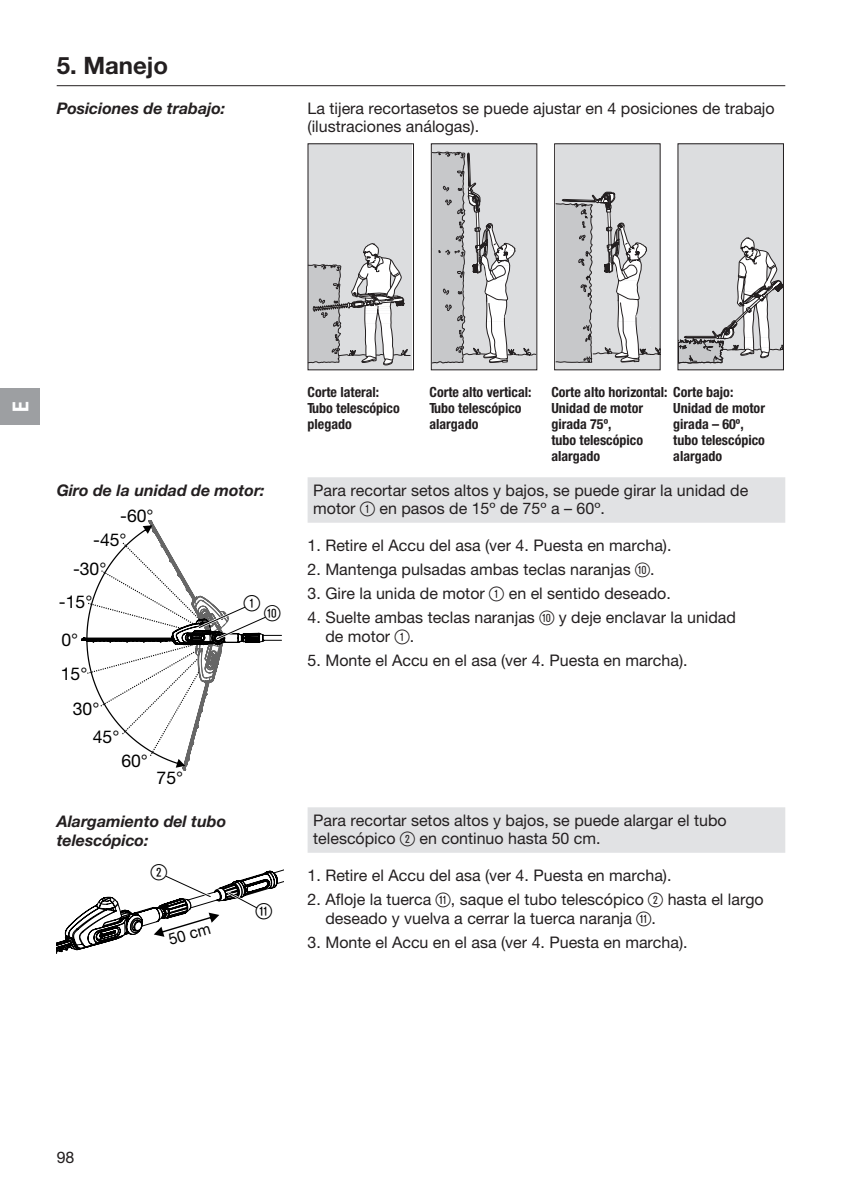
<style>
.page{position:relative;width:842px;height:1191px;background:#fff}
.page>*{position:absolute;margin:0;border:0;box-sizing:border-box;transform-origin:0 0}
.t1{font:700 24px "GARDENA Pro";color:#231f20}
.t2{font:22px "Ziffernim Kreisund Quadrat BQ";color:#000}
.t3{font:22px "GARDENA Pro Bo Cond";color:#fff}
.t4{font:17.6px "GARDENA Pro";color:#000}
.t5{font:16px/18.4px "GARDENA Pro";color:#231f20}
.t6{font:italic 700 16px/18.4px "GARDENA Pro";color:#231f20}
.t7{font:16px "GARDENA Pro";color:#000;scale:.96 1}
.t8{font:14px/16px "GARDENA Pro Bo Cond";color:#231f20}
.s1{font-family:"Ziffernim Kreisund Quadrat BQ";font-size:20px}
</style>
<div class="page">
<svg style="left:308px;top:477px;width:477px;height:375px"></svg>
<hr style="left:57px;top:85px;width:728px;height:1px;background:#231f20">
<div style="left:308px;top:144px;width:104px;height:226px;background:#dcdddf"></div>
<svg style="left:310px;top:243px;width:100px;height:122px"></svg>
<div style="left:308px;top:143px;width:106px;height:227px;border:1px solid #231f20"></div>
<div style="left:432px;top:144px;width:104px;height:226px;background:#dcdddf"></div>
<svg style="left:433px;top:152px;width:102px;height:211px"></svg>
<div style="left:431px;top:143px;width:106px;height:227px;border:1px solid #231f20"></div>
<div style="left:556px;top:144px;width:103px;height:226px;background:#dcdddf"></div>
<svg style="left:556px;top:192px;width:102px;height:171px"></svg>
<div style="left:554px;top:143px;width:106px;height:227px;border:1px solid #231f20"></div>
<div style="left:678px;top:144px;width:105px;height:226px;background:#dcdddf"></div>
<svg style="left:679px;top:237px;width:103px;height:127px"></svg>
<div style="left:677px;top:143px;width:107px;height:227px;border:1px solid #231f20"></div>
<svg style="left:81px;top:520px;width:201px;height:251px"></svg>
<svg style="left:57px;top:869px;width:226px;height:85px"></svg>
<div style="left:0;top:388px;width:40px;height:37px;background:#9d9fa2"></div>
<h1 class="t1" style="left:57px;top:50px;width:113px">5. Manejo</h1>
<p class="t6" style="left:57px;top:98px;width:170px">Posiciones de trabajo:</p>
<p class="t5" style="left:308px;top:98px;width:469px">La tijera recortasetos se puede ajustar en 4 posiciones de trabajo (ilustraciones análogas).</p>
<h2 class="t3" style="left:7px;top:412px;width:12px;rotate:-90deg">E</h2>
<p class="t6" style="left:57px;top:480px;width:209px">Giro de la unidad de motor:</p>
<p class="t4" style="left:120px;top:505px;width:35px">-60°</p>
<p class="t4" style="left:93px;top:529px;width:35px">-45°</p>
<p class="t4" style="left:73px;top:559px;width:35px">-30°</p>
<p class="t4" style="left:59px;top:591px;width:35px">-15°</p>
<p class="t4" style="left:62px;top:629px;width:18px">0°</p>
<p class="t4" style="left:61px;top:663px;width:28px">15°</p>
<p class="t4" style="left:73px;top:698px;width:28px">30°</p>
<p class="t4" style="left:93px;top:726px;width:28px">45°</p>
<p class="t4" style="left:121px;top:749px;width:28px">60°</p>
<p class="t4" style="left:157px;top:767px;width:28px">75°</p>
<p class="t6" style="left:57px;top:812px;width:171px">Alargamiento del tubo telescópico:</p>
<h2 class="t2" style="left:151px;top:860px;width:18px">2</h2>
<p class="t7" style="left:166px;top:930px;width:46px;rotate:-16deg">50 cm</p>
<h2 class="t2" style="left:244px;top:590px;width:18px">1</h2>
<h2 class="t2" style="left:264px;top:600px;width:18px">0</h2>
<h2 class="t2" style="left:256px;top:898px;width:18px">q</h2>
<p class="t8" style="left:308px;top:384px;width:94px">Corte lateral:<br>Tubo telescópico plegado</p>
<p class="t8" style="left:429px;top:384px;width:104px">Corte alto vertical:<br>Tubo telescópico alargado</p>
<p class="t8" style="left:551px;top:384px;width:183px">Corte alto horizontal: Corte bajo:<br>Unidad de motor<br>girada 75º,<br>tubo telescópico<br>alargado</p>
<p class="t8" style="left:673px;top:400px;width:93px">Unidad de motor girada – 60º, tubo telescópico alargado</p>
<p class="t5" style="left:313px;top:481px;width:437px">Para recortar setos altos y bajos, se puede girar la unidad de motor <span class="s1">1</span> en pasos de 15º de 75º a – 60º.</p>
<p class="t5" style="left:308px;top:536px;width:365px">1. Retire el Accu del asa (ver 4. Puesta en marcha).</p>
<p class="t5" style="left:308px;top:560px;width:348px">2. Mantenga pulsadas ambas teclas naranjas <span class="s1">0</span>.</p>
<p class="t5" style="left:308px;top:584px;width:365px">3. Gire la unida de motor <span class="s1">1</span> en el sentido deseado.</p>
<p class="t5" style="left:325px;top:608px;width:412px;text-indent:-18px">4. Suelte ambas teclas naranjas <span class="s1">0</span> y deje enclavar la unidad de motor <span class="s1">1</span>.</p>
<p class="t5" style="left:308px;top:651px;width:381px">5. Monte el Accu en el asa (ver 4. Puesta en marcha).</p>
<p class="t5" style="left:313px;top:810px;width:415px">Para recortar setos altos y bajos, se puede alargar el tubo telescópico <span class="s1">2</span> en continuo hasta 50 cm.</p>
<p class="t5" style="left:308px;top:866px;width:365px">1. Retire el Accu del asa (ver 4. Puesta en marcha).</p>
<p class="t5" style="left:325px;top:890px;width:440px;text-indent:-18px">2. Afloje la tuerca <span class="s1">q</span>, saque el tubo telescópico <span class="s1">2</span> hasta el largo deseado y vuelva a cerrar la tuerca naranja <span class="s1">q</span>.</p>
<p class="t5" style="left:308px;top:932px;width:381px">3. Monte el Accu en el asa (ver 4. Puesta en marcha).</p>
<p class="t5" style="left:57px;top:1147px;width:19px">98</p>
</div>
